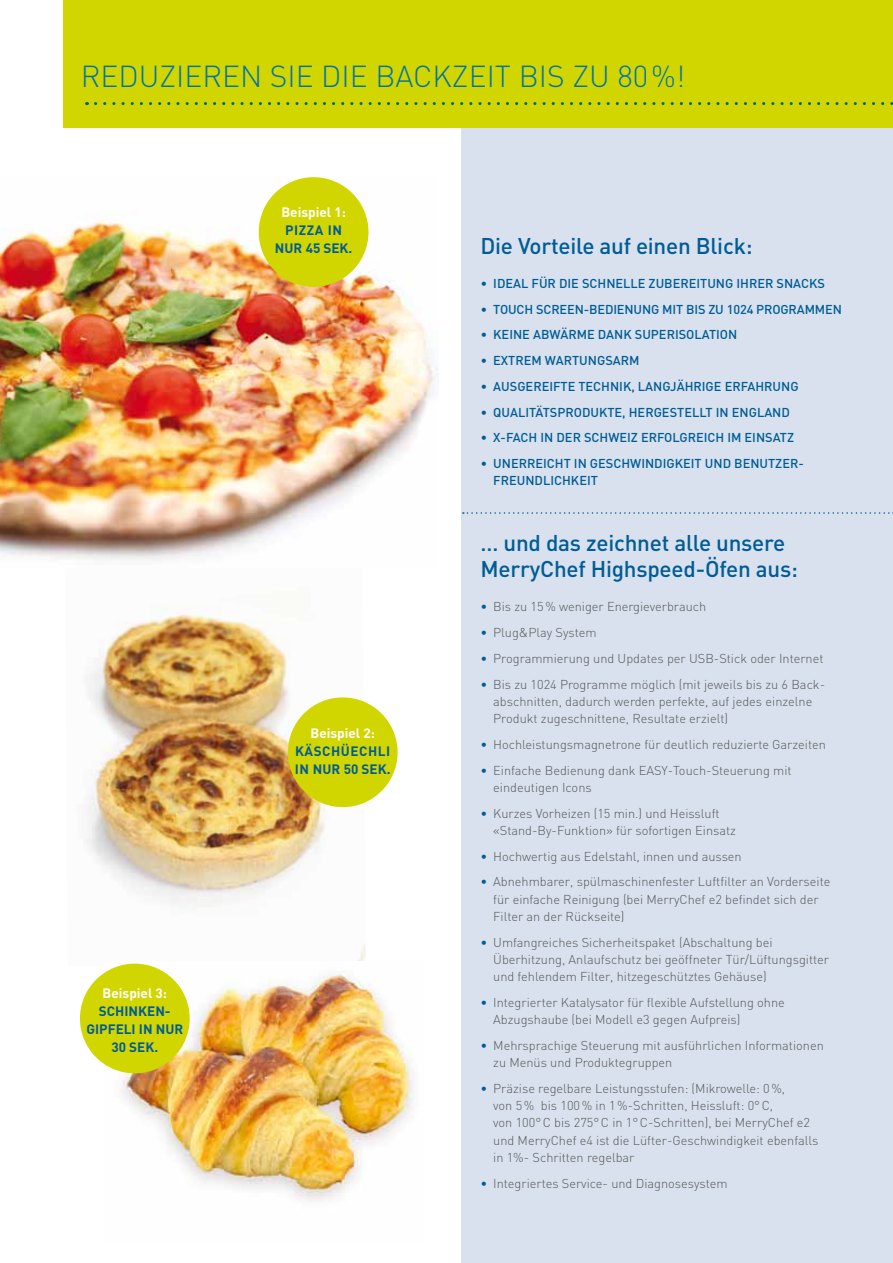
<style>
.page{position:relative;width:893px;height:1263px;background:#fff}
.page>*{position:absolute;margin:0;border:0;box-sizing:border-box;transform-origin:0 0}
.t1{font:300 30px "DIN";color:#0074a7}
.t2{font:500 22.5px/25.8px "DIN";letter-spacing:-.01em;color:#005c95}
.t3{font:700 13.5px/18px "DIN";color:#005c95;text-align:center}
.t4{font:700 13.5px "DIN";color:#fff}
.t5{font:700 13.5px/18px "DIN";letter-spacing:.04em;color:#005c95}
.t6{font:300 12.75px/17.2px "DIN";color:#58585a}
.t7{font:500 12.75px "DIN";color:#005c95}
.s1{font-weight:300}
.s2{color:#005c95}
</style>
<div class="page">
<div style="left:461px;top:119px;width:432px;height:1144px;background:#d8e1ed"></div>
<img style="left:83px;top:610px;width:283px;height:351px">
<img style="left:0;top:177px;width:439px;height:383px">
<img style="left:105px;top:971px;width:310px;height:231px">
<div style="left:64px;top:0;width:829px;height:128px;background:#d2d600"></div>
<div style="left:259px;top:177px;width:109px;height:110px;background:#d2d600;border-radius:50%"></div>
<svg style="left:463px;top:512px;width:430px;height:2px"></svg>
<svg style="left:96px;top:102px;width:797px;height:3px"></svg>
<div style="left:288px;top:697px;width:110px;height:110px;background:#d2d600;border-radius:50%"></div>
<div style="left:80px;top:963px;width:110px;height:110px;background:#d2d600;border-radius:50%"></div>
<h1 class="t1" style="left:81px;top:58px;width:19px">reduziere</h1>
<h1 class="t1" style="left:240px;top:58px;width:45px">n sie</h1>
<h1 class="t1" style="left:321px;top:58px;width:15px">die</h1>
<h1 class="t1" style="left:375px;top:58px;width:18px">backzeit</h1>
<h1 class="t1" style="left:519px;top:58px;width:15px">bis</h1>
<h1 class="t1" style="left:572px;top:58px;width:114px">zu 80%!</h1>
<p class="t4" style="left:103px;top:984px;width:66px">BEISPIEL 3:</p>
<p class="t3" style="left:86px;top:1001px;width:98px">SCHINKEN-<br>GIPFELI IN NUR<br>30 SEK.</p>
<p class="t4" style="left:281px;top:204px;width:66px">BEISPIEL 1:</p>
<p class="t3" style="left:275px;top:221px;width:79px">PIZZA IN<br>NUR 45 SEK.</p>
<p class="t4" style="left:310px;top:724px;width:66px">BEISPIEL 2:</p>
<p class="t5" style="left:295px;top:741px;width:97px">KÄSCHÜECHLI<br>IN NUR 50 SEK.</p>
<h2 class="t2" style="left:480px;top:232px;width:274px">DIE VORTEILE AUF EINEN BLICK:</h2>
<p class="t7" style="left:480px;top:275px;width:111px"><span class="s1">•</span> IDEAL FÜR DIE SCH</p>
<p class="t7" style="left:606px;top:275px;width:219px">NELLE ZUBEREITUNG IH RER SNACKS</p>
<p class="t7" style="left:480px;top:301px;width:363px"><span class="s1">•</span> TOUCH SCREEN-BEDIENUNG M IT BIS ZU 1024 PROGRAMM EN</p>
<p class="t7" style="left:480px;top:327px;width:258px"><span class="s1">•</span> KEINE ABWÄRM E DANK SUPERISOLATION</p>
<p class="t7" style="left:480px;top:352px;width:158px"><span class="s1">•</span> EXTREM WARTUNGSARM</p>
<p class="t7" style="left:480px;top:378px;width:320px"><span class="s1">•</span> AUSGEREIFTE TECH NIK, LANGJÄH RIGE ERFAH RUNG</p>
<p class="t7" style="left:480px;top:404px;width:309px"><span class="s1">•</span> QUALITÄTSPRODUKTE, H ERGESTELLT IN ENGLAND</p>
<p class="t7" style="left:480px;top:430px;width:308px"><span class="s1">•</span> X-FACH IN DER SCHWEIZ ERFOLGREICH IM EINSATZ</p>
<p class="t7" style="left:480px;top:455px;width:75px"><span class="s1">•</span> UNERREICHT</p>
<p class="t7" style="left:574px;top:455px;width:41px">IN GESCH</p>
<p class="t7" style="left:630px;top:455px;width:175px">WINDIGKEIT UND BENUTZER-</p>
<p class="t7" style="left:480px;top:473px;width:116px">FREUNDLICH KEIT</p>
<h2 class="t2" style="left:480px;top:529px;width:319px">… UND DAS ZEICHNET ALLE UNSERE<br>MERRYCHEF HIGHSPEED-ÖFEN AUS:</h2>
<p class="t6" style="left:480px;top:598px;width:227px"><span class="s2">•</span> Bis zu 15% weniger Energieverbrauch</p>
<p class="t6" style="left:480px;top:624px;width:118px"><span class="s2">•</span> Plug&amp;Play System</p>
<p class="t6" style="left:480px;top:649px;width:345px"><span class="s2">•</span> Programmierung und Updates per USB-Stick oder Internet</p>
<p class="t6" style="left:493px;top:675px;width:331px;text-indent:-13px"><span class="s2">•</span> Bis zu 1024 Programme möglich (mit jeweils bis zu 6 Back&shy;abschnitten, dadurch werden perfekte, auf jedes einzelne<br>Produkt zugeschnittene, Resultate erzielt)</p>
<p class="t6" style="left:480px;top:735px;width:347px"><span class="s2">•</span> Hochleistungsmagnetrone für deutlich reduzierte Garzeiten</p>
<p class="t6" style="left:493px;top:761px;width:300px;text-indent:-13px"><span class="s2">•</span> Einfache Bedienung dank EASY-Touch-Steuerung mit eindeutigen Icons</p>
<p class="t6" style="left:493px;top:804px;width:244px;text-indent:-13px"><span class="s2">•</span> Kurzes Vorheizen (15 min.) und Heissluft «Stand- By- Funktion» für sofortigen Einsatz</p>
<p class="t6" style="left:480px;top:847px;width:263px"><span class="s2">•</span> Hochwertig aus Edelstahl, innen und aussen</p>
<p class="t6" style="left:493px;top:873px;width:339px;text-indent:-13px"><span class="s2">•</span> Abnehmbarer, spülmaschinenfester Luftfilter an Vorderseite für einfache Reinigung (bei MerryChef e2 befindet sich der<br>Filter an der Rückseite)</p>
<p class="t6" style="left:493px;top:933px;width:337px;text-indent:-13px"><span class="s2">•</span> Umfangreiches Sicherheitspaket (Abschaltung bei<br>Überhitzung, Anlaufschutz bei geöffneter Tür/Lüftungsgitter und fehlendem Filter, hitzegeschütztes Gehäuse)</p>
<p class="t6" style="left:493px;top:993px;width:293px;text-indent:-13px"><span class="s2">•</span> Integrierter Katalysator für flexible Aufstellung ohne<br>Abzugshaube (bei Modell e3 gegen Aufpreis)</p>
<p class="t6" style="left:493px;top:1036px;width:332px;text-indent:-13px"><span class="s2">•</span> Mehrsprachige Steuerung mit ausführlichen Informationen zu Menüs und Produktegruppen</p>
<p class="t6" style="left:493px;top:1079px;width:327px;text-indent:-13px"><span class="s2">•</span> Präzise regelbare Leistungsstufen: (Mikrowelle: 0%,<br>von 5% bis 100% in 1%-Schritten, Heissluft: 0°C,<br>von 100°C bis 275°C in 1°C-Schritten), bei MerryChef e2 und MerryChef e4 ist die Lüfter-Geschwindigkeit ebenfalls in 1%- Schritten regelbar</p>
<p class="t6" style="left:480px;top:1174px;width:249px"><span class="s2">•</span> Integriertes Service- und Diagnosesystem</p>
</div>
